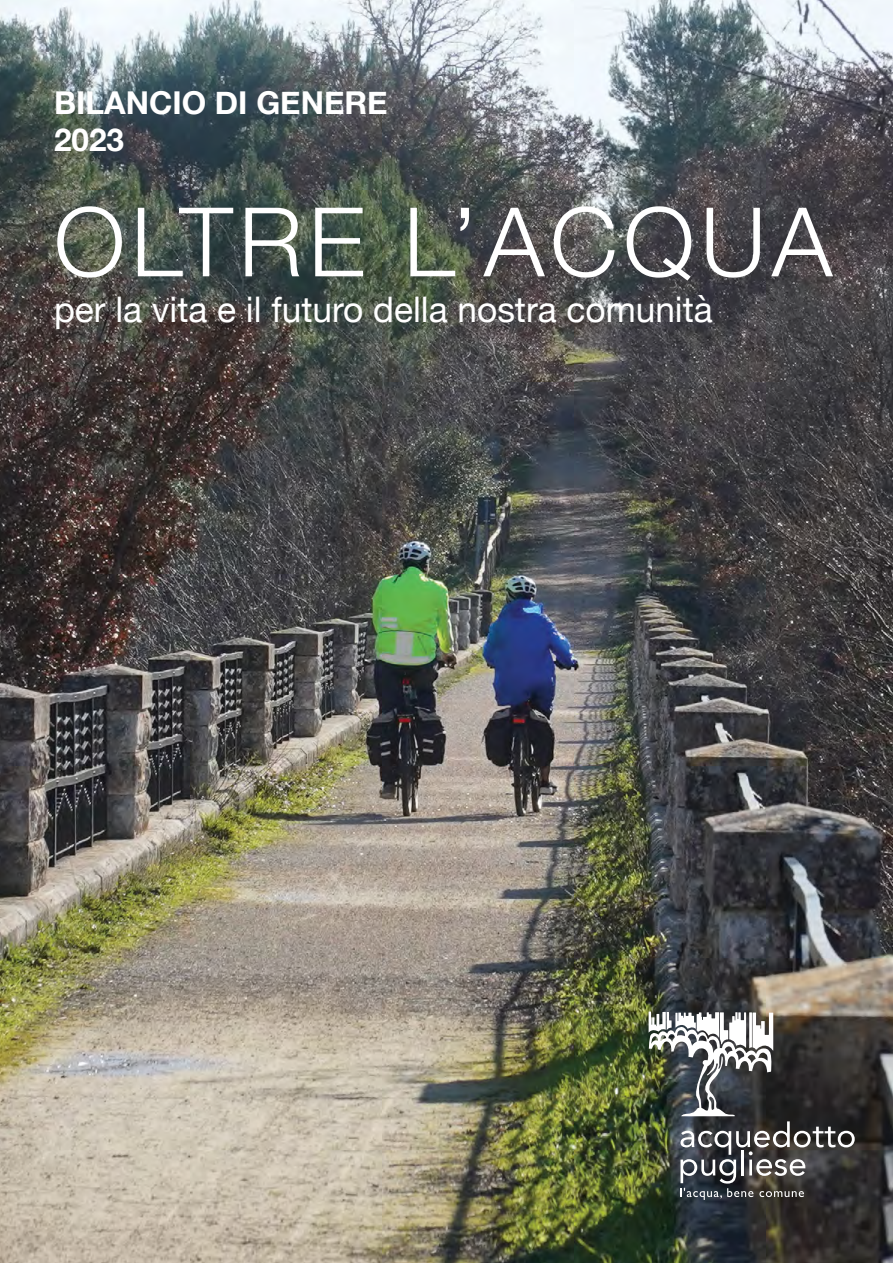
<style>
.page{position:relative;width:893px;height:1263px;background:#fff}
.page>*{position:absolute;margin:0;border:0;box-sizing:border-box;transform-origin:0 0}
.titolo_1_negativo{font:300 96px "Helvetica Neue";letter-spacing:.06em;color:#fff}
.t1{font:35.25px "Helvetica Neue";color:#fff}
.t2{font:700 31.5px "Helvetica Neue";color:#fff}
</style>
<div class="page">
<img style="left:0;top:0;width:893px;height:1263px">
<svg style="left:649px;top:1011px;width:206px;height:189px;background:#585957"></svg>
<p class="t2" style="left:54px;top:78px;width:335px">BILANCIO DI GENERE</p>
<p class="t2" style="left:54px;top:115px;width:72px">2023</p>
<p class="titolo_1_negativo" style="left:54px;top:165px;width:780px">OLTRE L’ACQUA</p>
<p class="t1" style="left:54px;top:284px;width:660px">per la vita e il futuro della nostra comunità</p>
</div>
